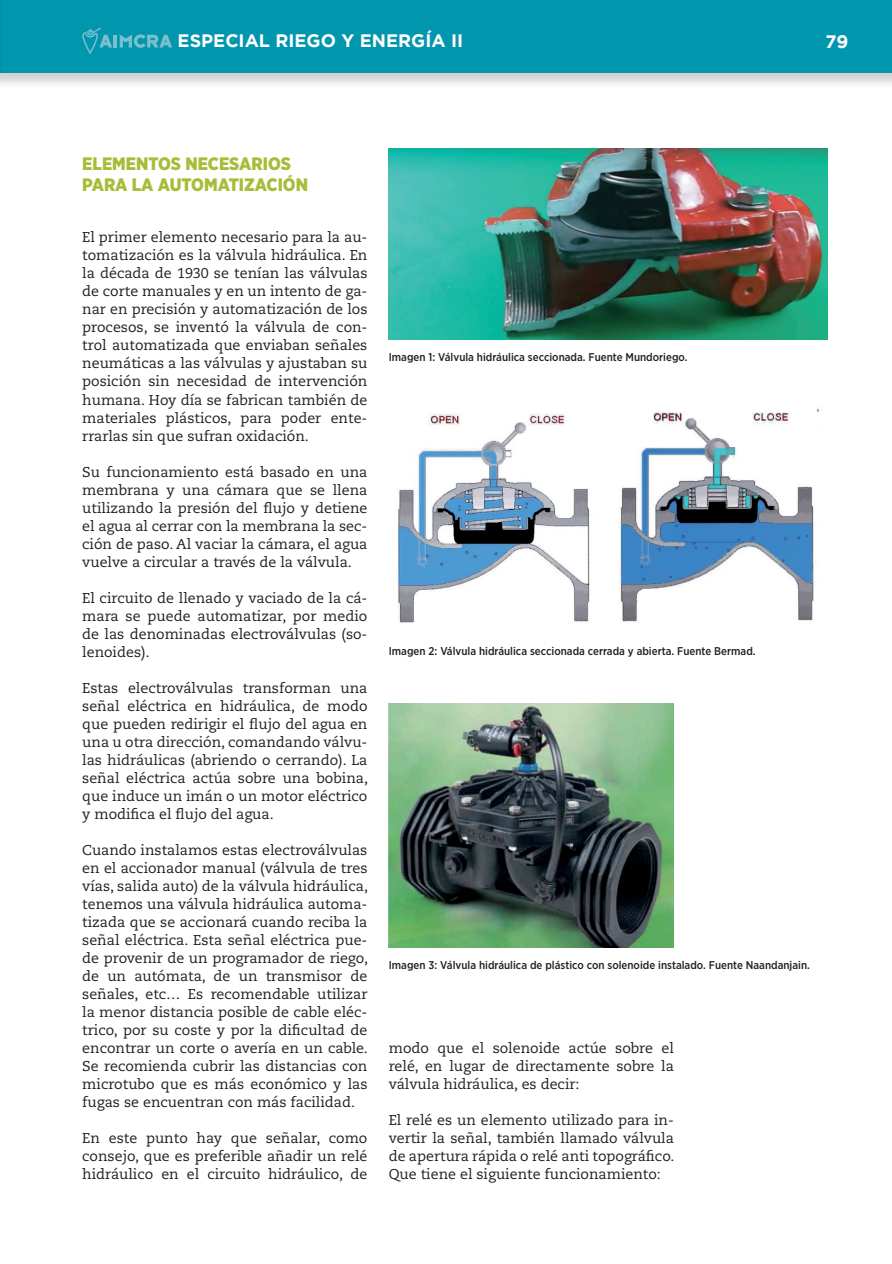
<style>
.page{position:relative;width:892px;height:1264px;background:#fff}
.page>*{position:absolute;margin:0;border:0;box-sizing:border-box;transform-origin:0 0}
.Ladillo_0{font:900 18px/20.7px "Gotham Narrow";color:#a7bd39}
.t1{font:700 18px "Gotham";color:#fff}
.Cuerpo{font:14.25px/18px "Caecilia LT Std";color:#231f20;text-align:justify}
.Pies_de_foto{font:500 11.25px "Gotham Narrow";color:#231f20}
</style>
<div class="page">
<div style="left:0;top:0;width:891px;height:90px;background:#231f20;opacity:.2"></div>
<div style="left:0;top:0;width:891px;height:73px;background:#0096ad"></div>
<div style="left:0;top:0;width:6px;height:90px;background:#231f20;opacity:.2"></div>
<svg style="left:82px;top:28px;width:90px;height:26px"></svg>
<img style="left:388px;top:149px;width:438px;height:191px">
<img style="left:388px;top:703px;width:285px;height:244px">
<img style="left:397px;top:413px;width:193px;height:210px">
<img style="left:619px;top:407px;width:202px;height:215px">
<p class="t1" style="left:177px;top:31px;width:287px">ESPECIAL RIEGO Y ENERGÍA II</p>
<p class="t1" style="left:824px;top:31px;width:25px">79</p>
<p class="Ladillo_0" style="left:82px;top:153px;width:227px">ELEMENTOS NECESARIOS<br>PARA LA AUTOMATIZACIÓN</p>
<p class="Cuerpo" style="left:82px;top:229px;width:286px">El primer elemento necesario para la au&shy;tomatización es la válvula hidráulica. En la década de 1930 se tenían las válvulas de corte manuales y en un intento de ga&shy;nar en precisión y automatización de los procesos, se inventó la válvula de con&shy;trol automatizada que enviaban señales neumáticas a las válvulas y ajustaban su posición sin necesidad de intervención humana. Hoy día se fabrican también de materiales plásticos, para poder ente&shy;rrarlas sin que sufran oxidación.</p>
<p class="Cuerpo" style="left:82px;top:463px;width:286px">Su funcionamiento está basado en una membrana y una cámara que se llena utilizando la presión del flujo y detiene el agua al cerrar con la membrana la sec&shy;ción de paso. Al vaciar la cámara, el agua vuelve a circular a través de la válvula.</p>
<p class="Cuerpo" style="left:82px;top:589px;width:286px">El circuito de llenado y vaciado de la cá&shy;mara se puede automatizar, por medio de las denominadas electroválvulas (so&shy;lenoides).</p>
<p class="Cuerpo" style="left:82px;top:679px;width:287px">Estas electroválvulas transforman una señal eléctrica en hidráulica, de modo que pueden redirigir el flujo del agua en una u otra dirección, comandando válvu&shy;las hidráulicas (abriendo o cerrando). La señal eléctrica actúa sobre una bobina, que induce un imán o un motor eléctrico y modifica el flujo del agua.</p>
<p class="Cuerpo" style="left:82px;top:841px;width:287px">Cuando instalamos estas electroválvulas en el accionador manual (válvula de tres vías, salida auto) de la válvula hidráulica, tenemos una válvula hidráulica automa&shy;tizada que se accionará cuando reciba la señal eléctrica. Esta señal eléctrica pue&shy;de provenir de un programador de riego, de un autómata, de un transmisor de señales, etc… Es recomendable utilizar la menor distancia posible de cable eléc&shy;trico, por su coste y por la dificultad de encontrar un corte o avería en un cable.<br>Se recomienda cubrir las distancias con microtubo que es más económico y las fugas se encuentran con más facilidad.</p>
<p class="Cuerpo" style="left:82px;top:1129px;width:286px">En este punto hay que señalar, como consejo, que es preferible añadir un relé hidráulico en el circuito hidráulico, de</p>
<p class="Pies_de_foto" style="left:388px;top:350px;width:300px">Imagen 1: Válvula hidráulica seccionada. Fuente Mundoriego.</p>
<p class="Pies_de_foto" style="left:388px;top:643px;width:368px">Imagen 2: Válvula hidráulica seccionada cerrada y abierta. Fuente Bermad.</p>
<p class="Pies_de_foto" style="left:388px;top:958px;width:422px">Imagen 3: Válvula hidráulica de plástico con solenoide instalado. Fuente Naandanjain.</p>
<p class="Cuerpo" style="left:388px;top:1039px;width:286px">modo que el solenoide actúe sobre el relé, en lugar de directamente sobre la válvula hidráulica, es decir:</p>
<p class="Cuerpo" style="left:388px;top:1111px;width:287px">El relé es un elemento utilizado para in&shy;vertir la señal, también llamado válvula de apertura rápida o relé anti topográfico.<br>Que tiene el siguiente funcionamiento:</p>
</div>
